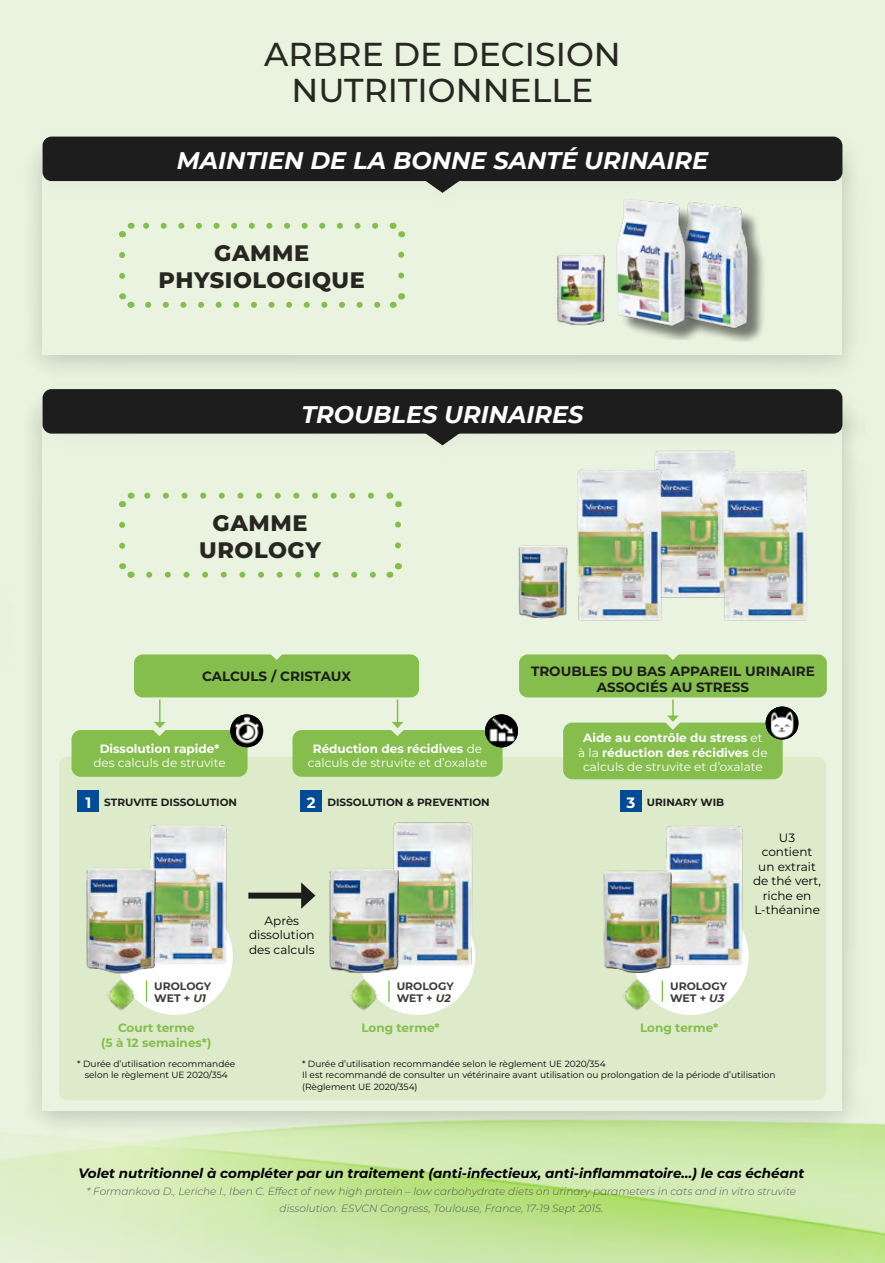
<style>
.page{position:relative;width:885px;height:1263px;background:#fff}
.page>*{position:absolute;margin:0;border:0;box-sizing:border-box;transform-origin:0 0}
.t1{font:500 33.15px/35.7px "Montserrat";color:#282621;text-align:center}
.t2{font:italic 700 24px "Montserrat";color:#fff}
.t3{font:800 22.35px/26.8px "Montserrat";letter-spacing:.025em;color:#282621;text-align:center}
.t4{font:italic 700 13.5px "Montserrat";color:#000}
.t5{font:700 13.5px/16.2px "Montserrat";color:#1c1d1c;text-align:center}
.t6{font:700 12px/14.4px "Montserrat";color:#fff;text-align:center}
.t7{font:12px/14.4px "Montserrat";color:#000;text-align:center}
.t8{font:12px/14.4px "Montserrat";color:#fff;text-align:center}
.t9{font:700 12px/14.4px "Montserrat";color:#85be4c;text-align:center}
.t10{font:700 10.8px/12px "Montserrat";color:#3c3b38}
.t11{font:italic 300 10.5px/16.8px "Montserrat";color:#575756;text-align:center}
.t12{font:700 10.5px "Montserrat";color:#1c1d1c}
.t13{font:9px/11.9px "Montserrat";color:#000;text-align:center}
.s1{font-weight:700}
.s2{font-weight:400}
.s3{font-size:15px;color:#fff}
.s4{font-style:italic}
</style>
<div class="page">
<div style="left:0;top:0;width:884px;height:1263px;background:#eaf3e0"></div>
<div style="left:19px;top:134px;width:846px;height:248px;background:#000;opacity:.2"></div>
<div style="left:43px;top:153px;width:799px;height:202px;background:#eaf3e0"></div>
<div style="left:19px;top:386px;width:846px;height:752px;background:#000;opacity:.2"></div>
<div style="left:43px;top:405px;width:799px;height:706px;background:#eaf3e0"></div>
<img style="left:0;top:1037px;width:884px;height:226px">
<div style="left:59px;top:757px;width:767px;height:343px;background:#ddebcb;border-radius:9px"></div>
<div style="left:28px;top:121px;width:837px;height:94px;background:#41734a;opacity:.05"></div>
<div style="left:43px;top:137px;width:799px;height:44px;background:#1c1d1c;border-radius:9px"></div>
<svg style="left:421px;top:181px;width:42px;height:12px"></svg>
<div style="left:28px;top:374px;width:837px;height:93px;background:#e9f2df"></div>
<div style="left:43px;top:389px;width:799px;height:45px;background:#1c1d1c;border-radius:9px"></div>
<svg style="left:421px;top:433px;width:42px;height:12px"></svg>
<div style="left:71px;top:730px;width:176px;height:47px;background:#85be4c;border-radius:9px"></div>
<div style="left:292px;top:730px;width:210px;height:47px;background:#85be4c;border-radius:9px"></div>
<svg style="left:119px;top:255px;width:6px;height:24px"></svg>
<svg style="left:148px;top:302px;width:233px;height:6px"></svg>
<svg style="left:398px;top:251px;width:6px;height:25px"></svg>
<svg style="left:143px;top:223px;width:232px;height:6px"></svg>
<svg style="left:119px;top:293px;width:16px;height:15px"></svg>
<svg style="left:390px;top:293px;width:16px;height:15px"></svg>
<svg style="left:389px;top:222px;width:17px;height:15px"></svg>
<svg style="left:119px;top:222px;width:14px;height:16px"></svg>
<svg style="left:119px;top:525px;width:6px;height:24px"></svg>
<svg style="left:149px;top:572px;width:227px;height:6px"></svg>
<svg style="left:395px;top:521px;width:6px;height:24px"></svg>
<svg style="left:144px;top:493px;width:227px;height:6px"></svg>
<svg style="left:119px;top:563px;width:16px;height:15px"></svg>
<svg style="left:387px;top:563px;width:15px;height:15px"></svg>
<svg style="left:386px;top:492px;width:16px;height:15px"></svg>
<svg style="left:119px;top:492px;width:14px;height:16px"></svg>
<div style="left:134px;top:654px;width:285px;height:43px;background:#85be4c;border-radius:9px"></div>
<svg style="left:270px;top:654px;width:13px;height:6px"></svg>
<div style="left:519px;top:654px;width:307px;height:43px;background:#85be4c;border-radius:9px"></div>
<svg style="left:666px;top:654px;width:13px;height:6px"></svg>
<img style="left:656px;top:189px;width:116px;height:153px">
<div style="left:620px;top:201px;width:80px;height:138px;background:#000;opacity:.5"></div>
<img style="left:594px;top:191px;width:106px;height:140px">
<img style="left:557px;top:250px;width:60px;height:80px">
<img style="left:654px;top:450px;width:81px;height:148px">
<img style="left:577px;top:456px;width:96px;height:165px">
<img style="left:709px;top:456px;width:98px;height:165px">
<img style="left:518px;top:542px;width:62px;height:79px">
<svg style="left:391px;top:699px;width:13px;height:37px"></svg>
<div style="left:563px;top:723px;width:219px;height:56px;background:#85be4c;border-radius:9px"></div>
<svg style="left:656px;top:699px;width:33px;height:31px"></svg>
<svg style="left:153px;top:699px;width:13px;height:37px"></svg>
<div style="left:78px;top:790px;width:21px;height:21px;background:#004c98"></div>
<div style="left:301px;top:790px;width:21px;height:21px;background:#004c98"></div>
<div style="left:620px;top:790px;width:21px;height:21px;background:#004c98"></div>
<svg style="left:654px;top:975px;width:92px;height:40px"></svg>
<svg style="left:139px;top:975px;width:91px;height:40px"></svg>
<svg style="left:381px;top:976px;width:91px;height:39px"></svg>
<hr style="left:661px;top:981px;width:2px;height:21px;background:#85be4c">
<img style="left:106px;top:981px;width:33px;height:29px">
<img style="left:349px;top:981px;width:32px;height:30px">
<img style="left:622px;top:980px;width:32px;height:30px">
<img style="left:150px;top:825px;width:83px;height:150px">
<img style="left:86px;top:862px;width:89px;height:119px">
<div style="left:248px;top:892px;width:58px;height:6px;background:#1c1d1c"></div>
<svg style="left:301px;top:882px;width:9px;height:27px"></svg>
<img style="left:393px;top:822px;width:83px;height:154px">
<img style="left:310px;top:863px;width:108px;height:118px">
<img style="left:666px;top:826px;width:83px;height:149px">
<img style="left:603px;top:865px;width:87px;height:115px">
<div style="left:230px;top:714px;width:33px;height:33px;background:#000;border-radius:50%"></div>
<img style="left:230px;top:714px;width:32px;height:31px">
<img style="left:485px;top:714px;width:32px;height:33px">
<div style="left:765px;top:706px;width:33px;height:33px;background:#000;border-radius:50%"></div>
<img style="left:765px;top:706px;width:32px;height:33px">
<h1 class="t1" style="left:264px;top:35px;width:358px">ARBRE DE DECISION<br>NUTRITIONNELLE</h1>
<h2 class="t2" style="left:177px;top:143px;width:533px">MAINTIEN DE LA BONNE SANTÉ URINAIRE</h2>
<h3 class="t3" style="left:158px;top:239px;width:208px">GAMME<br>PHYSIOLOGIQUE</h3>
<h2 class="t2" style="left:301px;top:397px;width:283px">TROUBLES URINAIRES</h2>
<h3 class="t3" style="left:199px;top:508px;width:123px">GAMME<br>UROLOGY</h3>
<h3 class="t5" style="left:202px;top:667px;width:151px">CALCULS / CRISTAUX</h3>
<h3 class="t5" style="left:531px;top:662px;width:285px">TROUBLES DU BAS APPAREIL URINAIRE<br>ASSOCIÉS AU STRESS</h3>
<h3 class="t6" style="left:100px;top:741px;width:121px">Dissolution rapide*</h3>
<h3 class="t8" style="left:93px;top:755px;width:134px">des calculs de struvite</h3>
<h3 class="t8" style="left:308px;top:741px;width:181px"><span class="s1">Réduction des récidives</span> de calculs de struvite et d’oxalate</h3>
<h3 class="t6" style="left:578px;top:730px;width:191px">Aide au contrôle du stress <span class="s2">et à la</span> réduction des récidives <span class="s2">de calculs de struvite et d’oxalate</span></h3>
<p class="t12" style="left:85px;top:794px;width:153px"><span class="s3">1</span> STRUVITE DISSOLUTION</p>
<p class="t12" style="left:307px;top:794px;width:184px"><span class="s3">2</span> DISSOLUTION &amp; PREVENTION</p>
<p class="t12" style="left:626px;top:794px;width:99px"><span class="s3">3</span> URINARY WIB</p>
<h3 class="t7" style="left:249px;top:913px;width:67px">Après dissolution des calculs</h3>
<h3 class="t7" style="left:753px;top:830px;width:70px">U3 contient un extrait de thé vert, riche en<br>L-théanine</h3>
<p class="t10" style="left:154px;top:979px;width:58px">UROLOGY<br>WET + <span class="s4">U1</span></p>
<p class="t10" style="left:397px;top:979px;width:58px">UROLOGY<br>WET + <span class="s4">U2</span></p>
<p class="t10" style="left:670px;top:979px;width:58px">UROLOGY<br>WET + <span class="s4">U3</span></p>
<h3 class="t9" style="left:101px;top:1020px;width:112px">Court terme<br>(5 à 12 semaines*)</h3>
<h3 class="t9" style="left:361px;top:1020px;width:80px">Long terme*</h3>
<h3 class="t9" style="left:640px;top:1020px;width:80px">Long terme*</h3>
<p class="t13" style="left:77px;top:1057px;width:159px">* Durée d’utilisation recommandée selon le règlement UE 2020/354</p>
<p class="t13" style="left:302px;top:1057px;width:475px;text-align:left">* Durée d’utilisation recommandée selon le règlement UE 2020/354<br>Il est recommandé de consulter un vétérinaire avant utilisation ou prolongation de la période d’utilisation (Règlement UE 2020/354)</p>
<h3 class="t4" style="left:78px;top:1164px;width:727px">Volet nutritionnel à compléter par un traitement (anti-infectieux, anti-inflammatoire…) le cas échéant</h3>
<p class="t11" style="left:87px;top:1183px;width:711px">* Formankova D., Leriche I., Iben C. Effect of new high protein – low carbohydrate diets on urinary parameters in cats and in vitro struvite dissolution. ESVCN Congress, Toulouse, France, 17-19 Sept 2015.</p>
</div>
